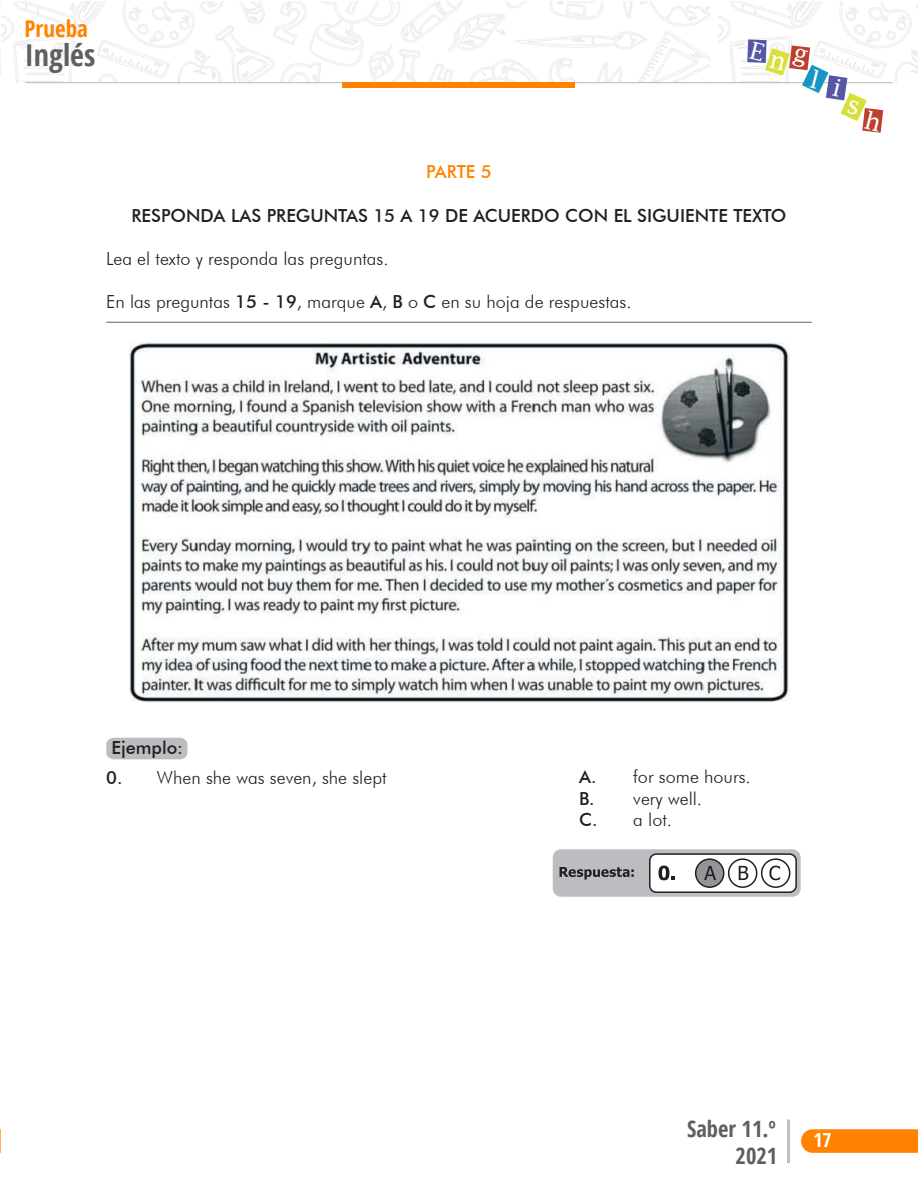
<style>
.page{position:relative;width:918px;height:1188px;background:#fff}
.page>*{position:absolute;margin:0;border:0;box-sizing:border-box;transform-origin:0 0}
.t1{font:700 condensed 30.15px "Open Sans";color:#5d5f61}
.t2{font:700 condensed 23.1px "Open Sans";color:#ff8200}
.t3{font:700 condensed 22.5px/27px "Open Sans";color:#5d5f61;text-align:right}
.t4{font:700 condensed 19.5px "Open Sans";color:#fff}
.t5{font:300 18px/21.6px "Futura BT";color:#231f20}
.t6{font:500 18px "Futura BT";color:#231f20}
.t7{font:500 18px "Futura BT";color:#ff8200}
.s1{font-weight:500}
</style>
<div class="page">
<svg style="left:801px;top:1129px;width:117px;height:24px;background:#ff870a"></svg>
<hr style="left:25px;top:82px;width:868px;height:1px;background:#b9b8bb">
<div style="left:343px;top:83px;width:232px;height:5px;background:#ff8200"></div>
<hr style="left:787px;top:1120px;width:3px;height:43px;background:#5d5f61">
<svg style="left:0;top:1129px;width:1px;height:24px"></svg>
<svg style="left:0;top:1px;width:710px;height:81px"></svg>
<hr style="left:106px;top:322px;width:706px;height:1px;background:#655f64">
<img style="left:130px;top:343px;width:659px;height:359px">
<div style="left:106px;top:738px;width:82px;height:21px;background:#bcbdc0"></div>
<div style="left:553px;top:849px;width:248px;height:48px;background:#bcbdc0;border-radius:8px"></div>
<svg style="left:560px;top:867px;width:74px;height:13px"></svg>
<div style="left:650px;top:854px;width:146px;height:38px;background:#fff;border-radius:7px"></div>
<div style="left:649px;top:853px;width:148px;height:40px;border:2px solid #231f20;border-radius:7px"></div>
<div style="left:696px;top:859px;width:28px;height:28px;background:#939598;border-radius:50%"></div>
<div style="left:695px;top:858px;width:29px;height:30px;border:2px solid #231f20;border-radius:50%"></div>
<svg style="left:729px;top:859px;width:28px;height:28px"></svg>
<div style="left:728px;top:858px;width:29px;height:30px;border:2px solid #231f20;border-radius:50%"></div>
<div style="left:761px;top:858px;width:29px;height:30px;border:2px solid #231f20;border-radius:50%"></div>
<svg style="left:659px;top:866px;width:16px;height:14px"></svg>
<svg style="left:704px;top:866px;width:12px;height:14px"></svg>
<svg style="left:739px;top:866px;width:9px;height:14px"></svg>
<svg style="left:769px;top:866px;width:11px;height:14px"></svg>
<svg style="left:718px;top:1px;width:200px;height:132px"></svg>
<p class="t2" style="left:25px;top:12px;width:65px">Prueba</p>
<h1 class="t1" style="left:25px;top:34px;width:72px">Inglés</h1>
<p class="t7" style="left:426px;top:161px;width:67px">PARTE 5</p>
<p class="t6" style="left:131px;top:204px;width:657px">RESPONDA LAS PREGUNTAS 15 A 19 DE ACUERDO CON EL SIGUIENTE TEXTO</p>
<p class="t5" style="left:106px;top:247px;width:284px">Lea el texto y responda las preguntas.</p>
<p class="t5" style="left:106px;top:291px;width:527px">En las preguntas <span class="s1">15 - 19</span>, marque <span class="s1">A</span>, <span class="s1">B</span> o <span class="s1">C</span> en su hoja de respuestas.</p>
<p class="t6" style="left:111px;top:736px;width:73px">Ejemplo:</p>
<p class="t5" style="left:106px;top:766px;width:282px"><span class="s1">0.</span> When she was seven, she slept</p>
<p class="t5" style="left:579px;top:766px;width:173px"><span class="s1">A.</span> for some hours.<br><span class="s1">B.</span> very well.<br><span class="s1">C.</span> a lot.</p>
<p class="t3" style="left:687px;top:1115px;width:92px">Saber 11.º<br>2021</p>
<p class="t4" style="left:813px;top:1127px;width:20px">17</p>
</div>
